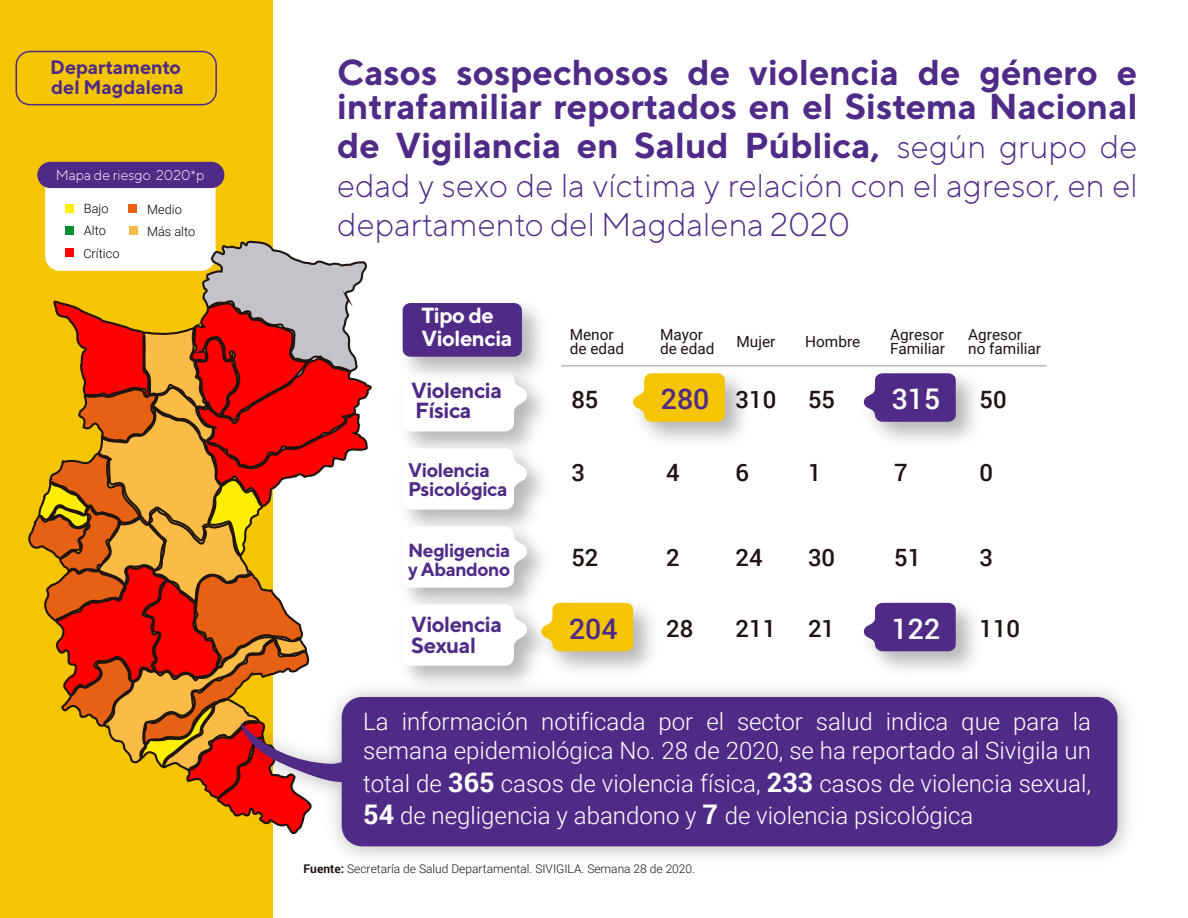
<style>
.page{position:relative;width:1188px;height:918px;background:#fff}
.page>*{position:absolute;margin:0;border:0;box-sizing:border-box;transform-origin:0 0}
.t1{font:700 36px/34.5px "TT Norms";color:#4f2b87}
.t2{font:300 32.85px/39px "TT Norms";color:#4f2b87}
.t3{font:500 28.5px "Roboto";color:#4f2b87}
.t4{font:500 28.5px "Roboto";color:#fff}
.t5{font:300 24px/28.8px "Roboto";color:#fff}
.t6{font:500 23.85px "Roboto";color:#1f140f}
.t7{font:700 21.9px/20.7px "TT Norms";letter-spacing:-.025em;color:#4f2b87}
.t8{font:700 21.9px/22.5px "TT Norms";letter-spacing:-.025em;color:#fff}
.t9{font:700 19.65px/18.8px "TT Norms";letter-spacing:-.025em;color:#4f2b87}
.t10{font:700 19.5px/19.5px "TT Norms";letter-spacing:-.005em;color:#4f2b87}
.t11{font:700 19.05px/18.8px "TT Norms";letter-spacing:-.025em;color:#4f2b87}
.t12{font:15.3px/13.6px "Roboto";color:#1f140f}
.t13{font:300 14.1px "TT Norms";color:#fff}
.t14{font:300 12.75px/22.4px "Roboto";color:#000}
.t15{font:300 12px "Roboto";color:#1f140f}
.s1{font-weight:300;font-size:32.85px}
.s2{font-weight:700;font-size:27px}
.s3{font-weight:700}
</style>
<div class="page">
<svg style="left:633px;top:373px;width:92px;height:49px;background:#f4ca1a"></svg>
<div style="left:0;top:0;width:273px;height:918px;background:#f4c500"></div>
<svg style="left:28px;top:184px;width:344px;height:614px"></svg>
<div style="left:16px;top:51px;width:201px;height:54px;border:2px solid #4f2b87;border-radius:14px"></div>
<div style="left:129px;top:204px;width:8px;height:9px;background:#e66113"></div>
<div style="left:65px;top:204px;width:9px;height:9px;background:#fe0"></div>
<div style="left:65px;top:226px;width:8px;height:9px;background:#008f30"></div>
<div style="left:129px;top:227px;width:9px;height:8px;background:#fbbb47"></div>
<div style="left:65px;top:248px;width:8px;height:9px;background:#f00"></div>
<svg style="left:403px;top:390px;width:126px;height:41px"></svg>
<svg style="left:403px;top:448px;width:126px;height:62px"></svg>
<svg style="left:403px;top:526px;width:126px;height:62px"></svg>
<svg style="left:403px;top:605px;width:126px;height:61px"></svg>
<svg style="left:863px;top:373px;width:93px;height:49px;background:#624394"></svg>
<svg style="left:863px;top:603px;width:93px;height:48px;background:#614193"></svg>
<img style="left:529px;top:590px;width:123px;height:81px">
<svg style="left:540px;top:603px;width:93px;height:48px;background:#f4ca1a"></svg>
<div style="left:403px;top:303px;width:119px;height:54px;background:#4f2b87;border-radius:8px"></div>
<hr style="left:561px;top:365px;width:486px;height:2px;background:#bbbaba">
<img style="left:215px;top:671px;width:914px;height:187px">
<svg style="left:240px;top:697px;width:877px;height:149px;background:#603887"></svg>
<div style="left:37px;top:162px;width:187px;height:26px;background:#4f2b87;border-radius:13px"></div>
<p class="t10" style="left:50px;top:57px;width:135px">Departamento del Magdalena</p>
<h1 class="t1" style="left:337px;top:54px;width:802px">Casos sospechosos de violencia de género e intrafamiliar reportados en el Sistema Nacional</h1>
<h1 class="t1" style="left:337px;top:127px;width:802px">de Vigilancia en Salud Pública, <span class="s1">según grupo de</span></h1>
<h2 class="t2" style="left:337px;top:165px;width:802px">edad y sexo de la víctima y relación con el agresor, en el departamento del Magdalena 2020</h2>
<p class="t13" style="left:56px;top:166px;width:150px">Mapa de riesgo 2020*p</p>
<p class="t14" style="left:84px;top:196px;width:26px">Bajo</p>
<p class="t14" style="left:147px;top:197px;width:50px">Medio<br>Más alto</p>
<p class="t14" style="left:83px;top:242px;width:38px">Crítico</p>
<p class="t14" style="left:84px;top:219px;width:23px">Alto</p>
<p class="t8" style="left:422px;top:304px;width:92px">Tipo de<br>Violencia</p>
<p class="t7" style="left:411px;top:379px;width:92px">Violencia<br>Física</p>
<p class="t9" style="left:408px;top:460px;width:101px">Violencia<br>Psicológica</p>
<p class="t11" style="left:408px;top:541px;width:104px">Negligencia y Abandono</p>
<p class="t7" style="left:411px;top:613px;width:92px">Violencia<br>Sexual</p>
<p class="t12" style="left:570px;top:327px;width:56px">Menor de edad</p>
<p class="t12" style="left:660px;top:327px;width:56px">Mayor de edad</p>
<p class="t12" style="left:737px;top:334px;width:40px">Mujer</p>
<p class="t12" style="left:805px;top:334px;width:57px">Hombre</p>
<p class="t12" style="left:890px;top:327px;width:56px">Agresor<br>Familiar</p>
<p class="t12" style="left:968px;top:327px;width:74px">Agresor no familiar</p>
<p class="t6" style="left:571px;top:383px;width:29px">85</p>
<p class="t3" style="left:661px;top:379px;width:50px">280</p>
<p class="t4" style="left:892px;top:379px;width:50px">315</p>
<p class="t6" style="left:736px;top:383px;width:42px">310</p>
<p class="t6" style="left:808px;top:383px;width:29px">55</p>
<p class="t6" style="left:980px;top:383px;width:29px">50</p>
<p class="t6" style="left:571px;top:456px;width:15px">3</p>
<p class="t6" style="left:666px;top:456px;width:15px">4</p>
<p class="t6" style="left:736px;top:456px;width:15px">6</p>
<p class="t6" style="left:808px;top:456px;width:15px">1</p>
<p class="t6" style="left:894px;top:456px;width:15px">7</p>
<p class="t6" style="left:980px;top:456px;width:15px">0</p>
<p class="t6" style="left:571px;top:541px;width:29px">52</p>
<p class="t6" style="left:666px;top:541px;width:15px">2</p>
<p class="t6" style="left:736px;top:541px;width:29px">24</p>
<p class="t6" style="left:808px;top:541px;width:29px">30</p>
<p class="t6" style="left:894px;top:541px;width:29px">51</p>
<p class="t6" style="left:980px;top:541px;width:15px">3</p>
<p class="t3" style="left:569px;top:608px;width:50px">204</p>
<p class="t4" style="left:892px;top:608px;width:50px">122</p>
<p class="t6" style="left:666px;top:612px;width:29px">28</p>
<p class="t6" style="left:736px;top:612px;width:42px">211</p>
<p class="t6" style="left:808px;top:612px;width:29px">21</p>
<p class="t6" style="left:980px;top:612px;width:42px">110</p>
<p class="t5" style="left:363px;top:707px;width:729px">La información notificada por el sector salud indica que para la semana epidemiológica No. 28 de 2020, se ha reportado al Sivigila un</p>
<p class="t5" style="left:363px;top:766px;width:729px;line-height:32.4px">total de <span class="s2">365</span> casos de violencia física, <span class="s2">233</span> casos de violencia sexual,<br><span class="s2">54</span> de negligencia y abandono y <span class="s2">7</span> de violencia psicológica</p>
<p class="t15" style="left:304px;top:860px;width:393px"><span class="s3">Fuente:</span> Secretaría de Salud Departamental. SIVIGILA. Semana 28 de 2020.</p>
</div>
